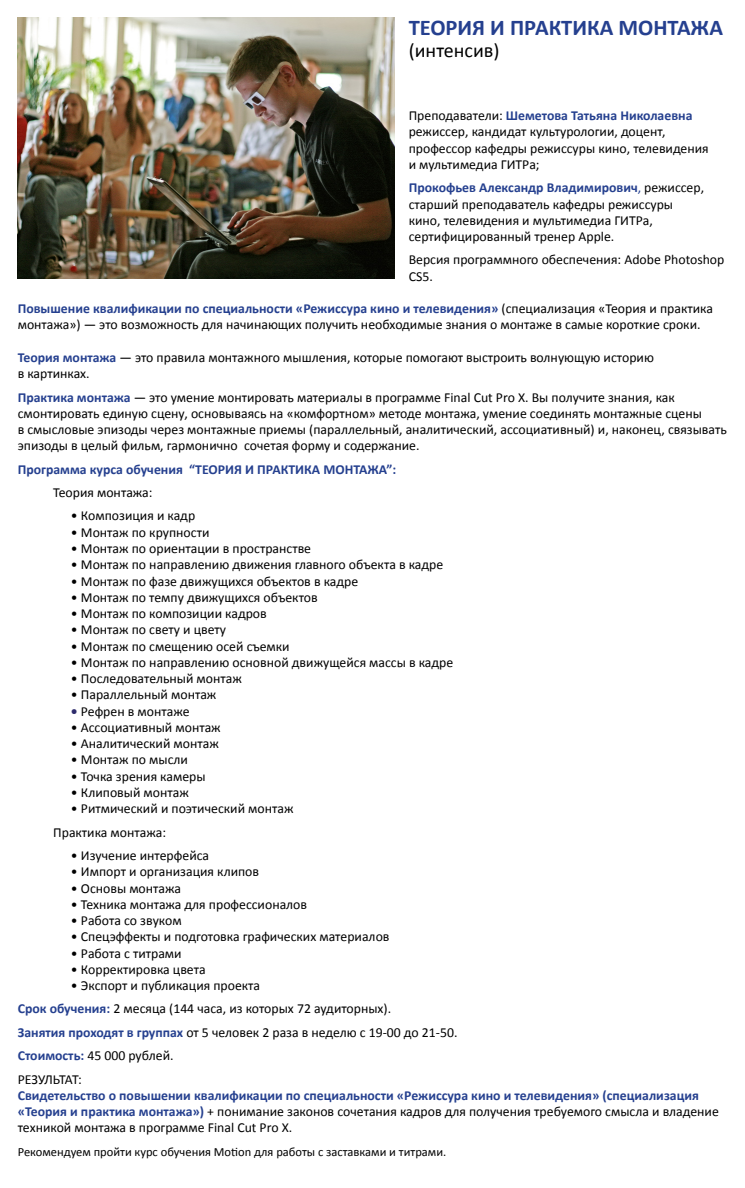
<style>
.page{position:relative;width:745px;height:1188px;background:#fff}
.page>*{position:absolute;margin:0;border:0;box-sizing:border-box;transform-origin:0 0}
.t1{font:700 22.5px "Calibri";color:#25408f}
.t2{font:20px "Calibri";color:#000}
.t3{font:13.75px/16.2px "Calibri";color:#000}
.t4{font:700 13.75px/16.2px "Calibri";color:#25408f}
.t5{font:12.5px "Calibri";color:#000}
.s1{font-weight:700;color:#25408f}
.s2{color:#25408f}
.s3{font-weight:700;color:#2e2c6c}
.s4{font-weight:400;color:#000}
</style>
<div class="page">
<img style="left:18px;top:18px;width:376px;height:260px">
<h1 class="t1" style="left:408px;top:13px;width:315px">ТЕОРИЯ И ПРАКТИКА МОНТАЖА</h1>
<h2 class="t2" style="left:408px;top:38px;width:92px">(интенсив)</h2>
<p class="t3" style="left:408px;top:107px;width:301px">Преподаватели: <span class="s1">Шеметова Татьяна Николаевна </span>режиссер, кандидат культурологии, доцент, профессор кафедры режиссуры кино, телевидения и мультимедиа ГИТРа;</p>
<p class="t3" style="left:408px;top:179px;width:297px"><span class="s1">Прокофьев Александр Владимирович</span><span class="s2">,</span> режиссер, старший преподаватель кафедры режиссуры кино, телевидения и мультимедиа ГИТРа, сертифицированный тренер Apple.</p>
<p class="t3" style="left:408px;top:251px;width:317px">Версия программного обеспечения: Adobe Photoshop<br>CS5.</p>
<p class="t3" style="left:18px;top:300px;width:696px"><span class="s1">Повышение квалификации по специальности «Режиссура кино и телевидения»</span> (специализация «Теория и практика монтажа») — это возможность для начинающих получить необходимые знания о монтаже в самые короткие сроки.</p>
<p class="t3" style="left:18px;top:348px;width:637px"><span class="s1">Теория монтажа</span> — это правила монтажного мышления, которые помогают выстроить волнующую историю в картинках.</p>
<p class="t3" style="left:18px;top:388px;width:710px"><span class="s1">Практика монтажа</span> — это умение монтировать материалы в программе Final Cut Pro X. Вы получите знания, как смонтировать единую сцену, основываясь на «комфортном» методе монтажа, умение соединять монтажные сцены<br>в смысловые эпизоды через монтажные приемы (параллельный, аналитический, ассоциативный) и, наконец, связывать эпизоды в целый фильм, гармонично сочетая форму и содержание.</p>
<p class="t4" style="left:18px;top:460px;width:380px">Программа курса обучения “ТЕОРИЯ И ПРАКТИКА МОНТАЖА”:</p>
<p class="t3" style="left:53px;top:483px;width:101px">Теория монтажа:</p>
<p class="t3" style="left:71px;top:507px;width:126px">• Композиция и кадр</p>
<p class="t3" style="left:71px;top:523px;width:140px">• Монтаж по крупности</p>
<p class="t3" style="left:71px;top:539px;width:241px">• Монтаж по ориентации в пространстве</p>
<p class="t3" style="left:71px;top:555px;width:373px">• Монтаж по направлению движения главного объекта в кадре</p>
<p class="t3" style="left:71px;top:572px;width:288px">• Монтаж по фазе движущихся объектов в кадре</p>
<p class="t3" style="left:71px;top:588px;width:248px">• Монтаж по темпу движущихся объектов</p>
<p class="t3" style="left:71px;top:604px;width:197px">• Монтаж по композиции кадров</p>
<p class="t3" style="left:71px;top:620px;width:157px">• Монтаж по свету и цвету</p>
<p class="t3" style="left:71px;top:637px;width:220px">• Монтаж по смещению осей съемки</p>
<p class="t3" style="left:71px;top:653px;width:383px">• Монтаж по направлению основной движущейся массы в кадре</p>
<p class="t3" style="left:71px;top:669px;width:172px">• Последовательный монтаж</p>
<p class="t3" style="left:71px;top:685px;width:147px">• Параллельный монтаж</p>
<p class="t3" style="left:71px;top:702px;width:120px"><span class="s3">•</span> Рефрен в монтаже</p>
<p class="t3" style="left:71px;top:718px;width:151px">• Ассоциативный монтаж</p>
<p class="t3" style="left:71px;top:734px;width:149px">• Аналитический монтаж</p>
<p class="t3" style="left:71px;top:751px;width:118px">• Монтаж по мысли</p>
<p class="t3" style="left:71px;top:767px;width:136px">• Точка зрения камеры</p>
<p class="t3" style="left:71px;top:783px;width:119px">• Клиповый монтаж</p>
<p class="t3" style="left:53px;top:796px;width:242px;line-height:23.4px;text-indent:18px">• Ритмический и поэтический монтаж<br>Практика монтажа:</p>
<p class="t3" style="left:71px;top:846px;width:140px">• Изучение интерфейса</p>
<p class="t3" style="left:71px;top:862px;width:189px">• Импорт и организация клипов</p>
<p class="t3" style="left:71px;top:878px;width:111px">• Основы монтажа</p>
<p class="t3" style="left:71px;top:895px;width:237px">• Техника монтажа для профессионалов</p>
<p class="t3" style="left:71px;top:911px;width:112px">• Работа со звуком</p>
<p class="t3" style="left:71px;top:927px;width:320px">• Спецэффекты и подготовка графических материалов</p>
<p class="t3" style="left:71px;top:943px;width:112px">• Работа с титрами</p>
<p class="t3" style="left:71px;top:960px;width:136px">• Корректировка цвета</p>
<p class="t3" style="left:18px;top:972px;width:441px;line-height:23.4px;text-indent:53px">• Экспорт и публикация проекта<br><span class="s1">Срок обучения:</span> 2 месяца (144 часа, из которых 72 аудиторных).<br><span class="s1">Занятия проходят в группах</span> от 5 человек 2 раза в неделю с 19-00 до 21-50.<br><span class="s1">Стоимость:</span> 45 000 рублей.<br>РЕЗУЛЬТАТ:</p>
<p class="t4" style="left:18px;top:1086px;width:702px">Свидетельство о повышении квалификации по специальности «Режиссура кино и телевидения» (специализация «Теория и практика монтажа») <span class="s4">+ понимание законов сочетания кадров для получения требуемого смысла и владение техникой монтажа в программе Final Cut Pro Х.</span></p>
<p class="t5" style="left:18px;top:1143px;width:430px">Рекомендуем пройти курс обучения Motion для работы с заставками и титрами.</p>
</div>
